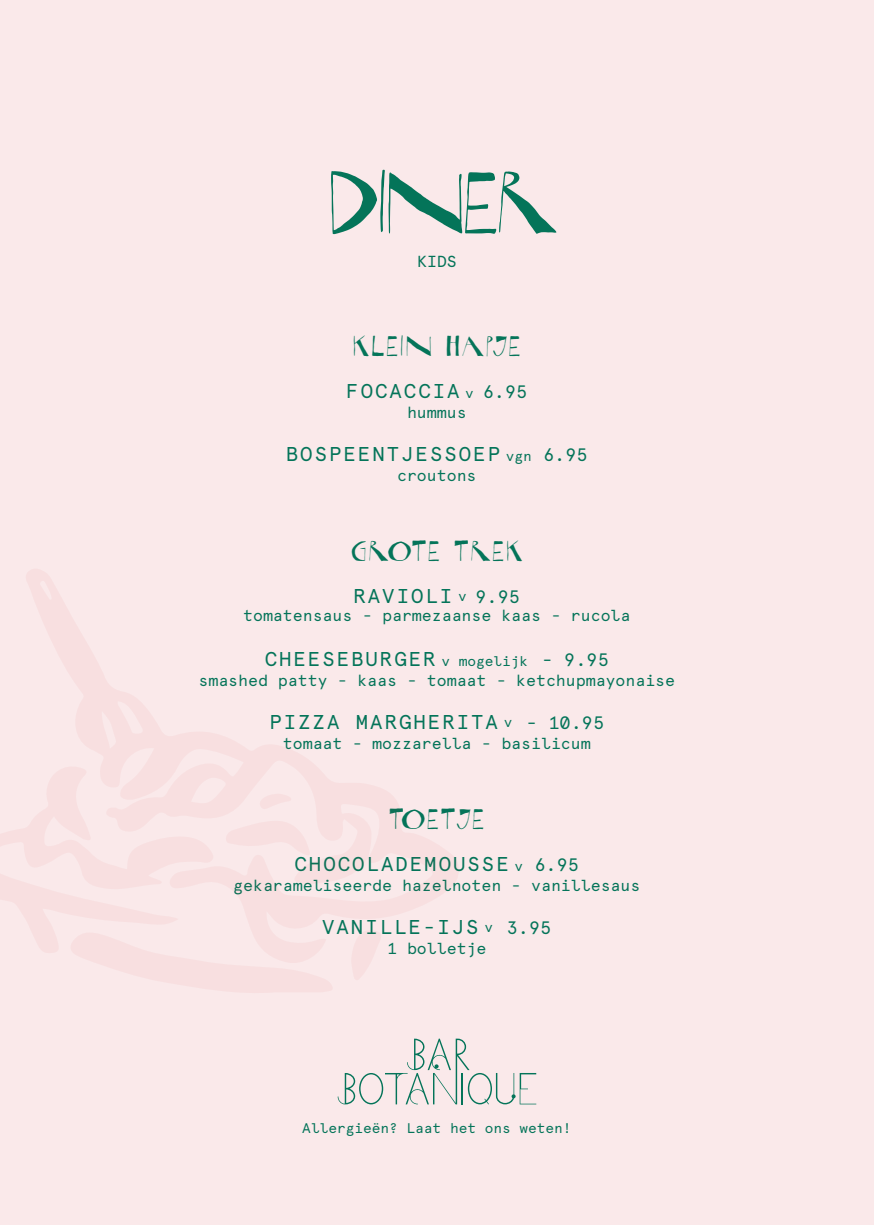
<style>
.page{position:relative;width:874px;height:1225px;background:#fff}
.page>*{position:absolute;margin:0;border:0;box-sizing:border-box;transform-origin:0 0}
.t1{font:86px "Horst";color:#047459}
.t2{font:28px "Horst";letter-spacing:.1em;color:#047459}
.t3{font:20px "Apercu Mono";letter-spacing:.1em;color:#047459}
.t4{font:16px "Apercu Mono";color:#047459}
.t5{font:14px "Apercu Mono";color:#047459}
.s1{font-size:14px}
.s2{font-size:18px}
</style>
<div class="page">
<div style="left:0;top:0;width:873px;height:1225px;background:#fae9ea"></div>
<svg style="left:337px;top:1038px;width:199px;height:66px"></svg>
<p class="t1" style="left:329px;top:157px;width:228px">DINER</p>
<p class="t4" style="left:417px;top:252px;width:41px">KIDS</p>
<p class="t2" style="left:353px;top:331px;width:168px">KLEIN HAPJE</p>
<p class="t3" style="left:346px;top:379px;width:182px">FOCACCIA <span class="s1">v</span> <span class="s2">6.95</span></p>
<p class="t4" style="left:407px;top:403px;width:61px">hummus</p>
<p class="t3" style="left:286px;top:442px;width:303px">BOSPEENTJESSOEP <span class="s1">vgn</span> <span class="s2">6.95</span></p>
<p class="t4" style="left:397px;top:466px;width:81px">croutons</p>
<p class="t2" style="left:351px;top:536px;width:172px">GROTE TREK</p>
<p class="t3" style="left:353px;top:584px;width:168px">RAVIOLI <span class="s1">v</span> <span class="s2">9.95</span></p>
<p class="t4" style="left:243px;top:606px;width:388px">tomatensaus - parmezaanse kaas - rucola</p>
<p class="t3" style="left:264px;top:647px;width:345px">CHEESEBURGER <span class="s1">v mogelijk</span> <span class="s2">- 9.95</span></p>
<p class="t4" style="left:198px;top:671px;width:478px">smashed patty - kaas - tomaat - ketchupmayonaise</p>
<p class="t3" style="left:269px;top:710px;width:336px">PIZZA MARGHERITA <span class="s1">v</span> <span class="s2">- 10.95</span></p>
<p class="t4" style="left:283px;top:733px;width:309px">tomaat - mozzarella - basilicum</p>
<p class="t2" style="left:389px;top:804px;width:95px">TOETJE</p>
<p class="t3" style="left:294px;top:852px;width:286px">CHOCOLADEMOUSSE <span class="s1">v</span> <span class="s2">6.95</span></p>
<p class="t4" style="left:233px;top:876px;width:408px">gekarameliseerde hazelnoten - vanillesaus</p>
<p class="t3" style="left:322px;top:915px;width:231px">VANILLE-IJS <span class="s1">v</span> <span class="s2">3.95</span></p>
<p class="t4" style="left:387px;top:938px;width:101px">1 bolletje</p>
<p class="t5" style="left:302px;top:1119px;width:271px">Allergieën? Laat het ons weten!</p>
</div>
